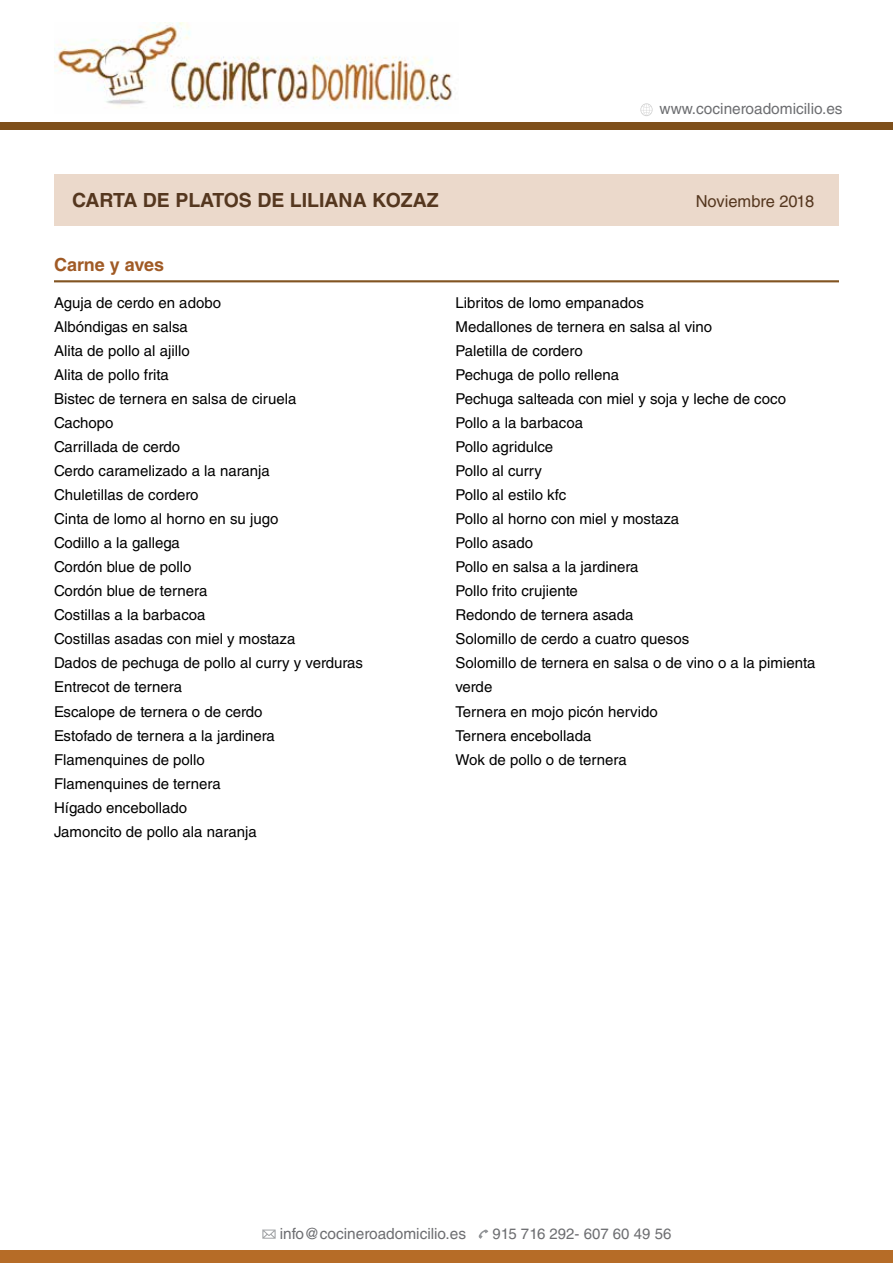
<style>
.page{position:relative;width:893px;height:1263px;background:#fff}
.page>*{position:absolute;margin:0;border:0;box-sizing:border-box;transform-origin:0 0}
.t1{font:700 19.5px "Helvetica LT Std";color:#55371f}
.t2{font:700 18px "Helvetica LT Std";color:#a05a25}
.t3{font:16.5px "Helvetica LT Std";color:#55371f}
.t4{font:15.45px "Helvetica LT Std";color:#6d6e71}
.t5{font:15px/24px "Helvetica LT Std";color:#000}
.t6{font:15px "Helvetica LT Std";color:#6d6e71}
</style>
<div class="page">
<div style="left:0;top:1250px;width:893px;height:13px;background:#b66c27"></div>
<div style="left:0;top:122px;width:893px;height:8px;background:#7e4f1b"></div>
<svg style="left:640px;top:103px;width:13px;height:13px"></svg>
<img style="left:54px;top:22px;width:398px;height:87px">
<svg style="left:262px;top:1229px;width:14px;height:10px"></svg>
<svg style="left:478px;top:1229px;width:10px;height:10px"></svg>
<div style="left:54px;top:174px;width:785px;height:51px;background:#ebd9cb"></div>
<hr style="left:54px;top:281px;width:785px;height:1px;background:#7e4f1b">
<hr style="left:54px;top:282px;width:785px;height:1px;background:#7e4f1b">
<p class="t4" style="left:659px;top:100px;width:185px">www.cocineroadomicilio.es</p>
<h1 class="t1" style="left:72px;top:189px;width:367px">CARTA DE PLATOS DE LILIANA KOZAz</h1>
<p class="t3" style="left:696px;top:192px;width:120px">Noviembre 2018</p>
<p class="t2" style="left:54px;top:254px;width:112px">Carne y aves</p>
<p class="t5" style="left:54px;top:291px;width:311px">Aguja de cerdo en adobo<br>Albóndigas en salsa<br>Alita de pollo al ajillo<br>Alita de pollo frita<br>Bistec de ternera en salsa de ciruela<br>Cachopo<br>Carrillada de cerdo<br>Cerdo caramelizado a la naranja<br>Chuletillas de cordero<br>Cinta de lomo al horno en su jugo<br>Codillo a la gallega<br>Cordón blue de pollo<br>Cordón blue de ternera<br>Costillas a la barbacoa<br>Costillas asadas con miel y mostaza<br>Dados de pechuga de pollo al curry y verduras<br>Entrecot de ternera<br>Escalope de ternera o de cerdo<br>Estofado de ternera a la jardinera<br>Flamenquines de pollo<br>Flamenquines de ternera<br>Hígado encebollado<br>Jamoncito de pollo ala naranja</p>
<p class="t5" style="left:455px;top:291px;width:361px">Libritos de lomo empanados<br>Medallones de ternera en salsa al vino<br>Paletilla de cordero<br>Pechuga de pollo rellena<br>Pechuga salteada con miel y soja y leche de coco<br>Pollo a la barbacoa<br>Pollo agridulce<br>Pollo al curry<br>Pollo al estilo kfc<br>Pollo al horno con miel y mostaza<br>Pollo asado<br>Pollo en salsa a la jardinera<br>Pollo frito crujiente<br>Redondo de ternera asada<br>Solomillo de cerdo a cuatro quesos<br>Solomillo de ternera en salsa o de vino o a la pimienta verde<br>Ternera en mojo picón hervido<br>Ternera encebollada<br>Wok de pollo o de ternera</p>
<p class="t4" style="left:280px;top:1224px;width:188px">info@cocineroadomicilio.es</p>
<p class="t6" style="left:492px;top:1225px;width:180px">915 716 292- 607 60 49 56</p>
</div>
